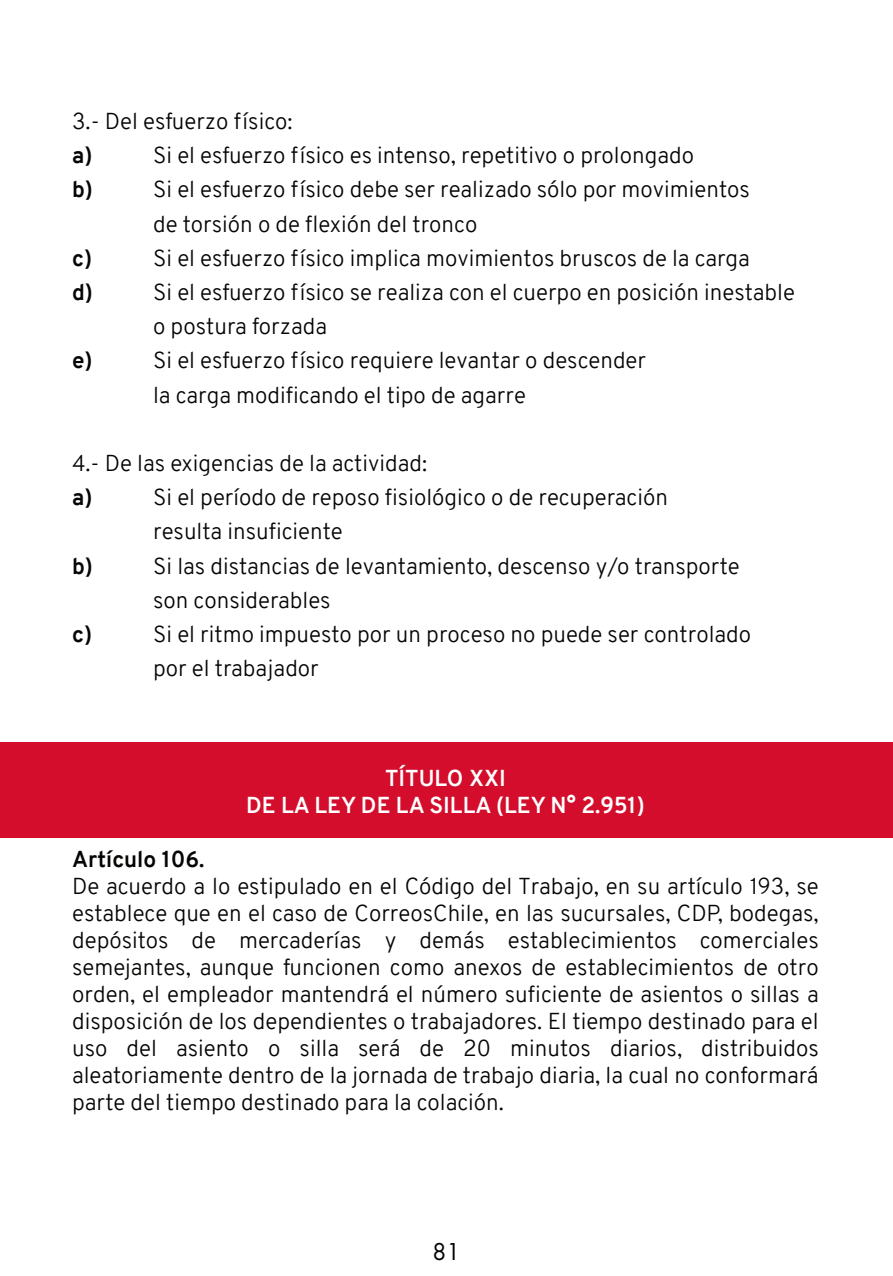
<style>
.page{position:relative;width:893px;height:1276px;background:#fff}
.page>*{position:absolute;margin:0;border:0;box-sizing:border-box;transform-origin:0 0}
.t1{font:300 22.5px/27px "Overpass";color:#050504}
.t2{font:700 22.5px/27px "Overpass";color:#fff;text-align:center}
.t3{font:700 22.5px "Overpass";color:#050504}
.t4{font:22.5px "Futura Std";color:#050504}
</style>
<div class="page">
<div style="left:0;top:742px;width:893px;height:95px;background:#d30d2b"></div>
<p class="t1" style="left:72px;top:108px;width:222px">3.- Del esfuerzo físico:</p>
<p class="t3" style="left:72px;top:139px;width:22px">a)</p>
<p class="t1" style="left:153px;top:142px;width:542px">Si el esfuerzo físico es intenso, repetitivo o prolongado</p>
<p class="t3" style="left:72px;top:173px;width:22px">b)</p>
<p class="t1" style="left:153px;top:172px;width:598px;line-height:34.2px">Si el esfuerzo físico debe ser realizado sólo por movimientos de torsión o de flexión del tronco</p>
<p class="t3" style="left:72px;top:242px;width:22px">c)</p>
<p class="t1" style="left:153px;top:244px;width:598px">Si el esfuerzo físico implica movimientos bruscos de la carga</p>
<p class="t3" style="left:72px;top:276px;width:22px">d)</p>
<p class="t1" style="left:153px;top:275px;width:643px;line-height:34.2px">Si el esfuerzo físico se realiza con el cuerpo en posición inestable o postura forzada</p>
<p class="t3" style="left:72px;top:344px;width:22px">e)</p>
<p class="t1" style="left:153px;top:343px;width:494px;line-height:34.2px">Si el esfuerzo físico requiere levantar o descender la carga modificando el tipo de agarre</p>
<p class="t1" style="left:72px;top:450px;width:357px">4.- De las exigencias de la actividad:</p>
<p class="t3" style="left:72px;top:481px;width:22px">a)</p>
<p class="t1" style="left:153px;top:480px;width:516px;line-height:34.2px">Si el período de reposo fisiológico o de recuperación resulta insuficiente</p>
<p class="t3" style="left:72px;top:550px;width:22px">b)</p>
<p class="t1" style="left:153px;top:549px;width:588px;line-height:34.2px">Si las distancias de levantamiento, descenso y/o transporte son considerables</p>
<p class="t3" style="left:72px;top:618px;width:22px">c)</p>
<p class="t1" style="left:153px;top:617px;width:599px;line-height:34.2px">Si el ritmo impuesto por un proceso no puede ser controlado por el trabajador</p>
<p class="t2" style="left:246px;top:765px;width:400px">TÍTULO XXI<br>DE LA LEY DE LA SILLA (LEY N° 2.951)</p>
<p class="t3" style="left:72px;top:843px;width:134px">Artículo 106.</p>
<p class="t1" style="left:72px;top:873px;width:748px;text-align:justify">De acuerdo a lo estipulado en el Código del Trabajo, en su artículo 193, se establece que en el caso de CorreosChile, en las sucursales, CDP, bodegas, depósitos de mercaderías y demás establecimientos comerciales semejantes, aunque funcionen como anexos de establecimientos de otro orden, el empleador mantendrá el número suficiente de asientos o sillas a disposición de los dependientes o trabajadores. El tiempo destinado para el uso del asiento o silla será de 20 minutos diarios, distribuidos aleatoriamente dentro de la jornada de trabajo diaria, la cual no conformará parte del tiempo destinado para la colación.</p>
<p class="t4" style="left:433px;top:1237px;width:29px">81</p>
</div>
